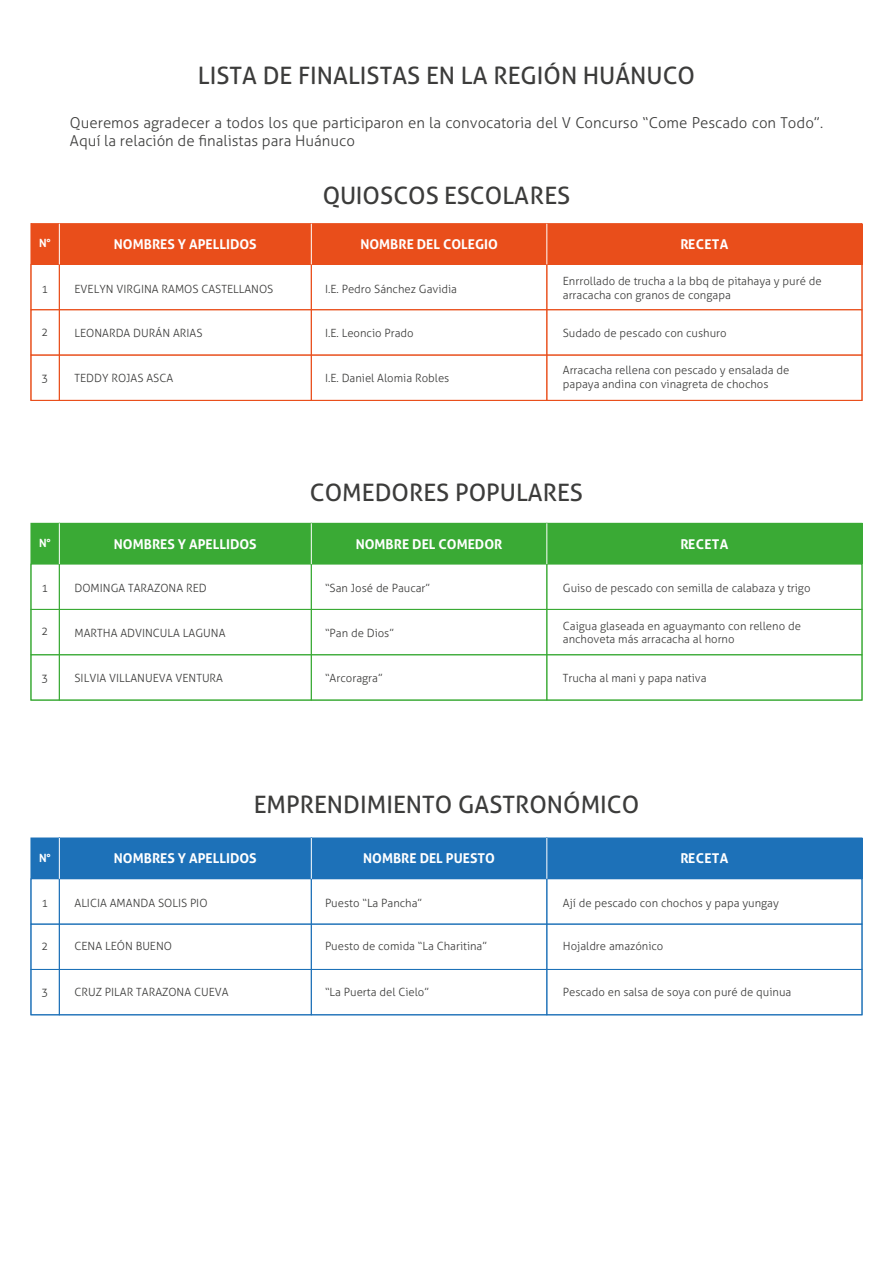
<style>
.page{position:relative;width:893px;height:1263px;background:#fff}
.page>*{position:absolute;margin:0;border:0;box-sizing:border-box;transform-origin:0 0}
.t1{font:24px "Aller";color:#3c3c3b}
.t2{font:300 15px/18px "Aller";color:#3c3c3b}
.t3{font:700 13.5px "Aller";color:#fff}
.t4{font:300 11.25px/13.6px "Aller";color:#3c3c3b}
.t5{font:700 11.25px "Aller";color:#fff}
</style>
<div class="page">
<div style="left:31px;top:224px;width:831px;height:40px;background:#e94e1b"></div>
<div style="left:31px;top:223px;width:29px;height:178px;border:1px solid #e94e1b"></div>
<div style="left:59px;top:223px;width:252px;height:178px;border:1px solid #e94e1b"></div>
<div style="left:311px;top:223px;width:236px;height:178px;border:1px solid #e94e1b"></div>
<div style="left:31px;top:264px;width:831px;height:46px;border:1px solid #e94e1b"></div>
<div style="left:31px;top:355px;width:831px;height:46px;border:1px solid #e94e1b"></div>
<hr style="left:59px;top:224px;width:1px;height:40px;background:#fff">
<hr style="left:311px;top:224px;width:1px;height:40px;background:#fff">
<hr style="left:547px;top:224px;width:1px;height:40px;background:#fff">
<div style="left:31px;top:523px;width:831px;height:41px;background:#3aaa35"></div>
<div style="left:31px;top:523px;width:29px;height:177px;border:1px solid #3aaa35"></div>
<div style="left:59px;top:523px;width:252px;height:177px;border:1px solid #3aaa35"></div>
<div style="left:311px;top:523px;width:236px;height:177px;border:1px solid #3aaa35"></div>
<div style="left:31px;top:609px;width:831px;height:46px;border:1px solid #3aaa35"></div>
<div style="left:31px;top:654px;width:831px;height:46px;border:1px solid #3aaa35"></div>
<hr style="left:59px;top:523px;width:1px;height:41px;background:#fff">
<hr style="left:311px;top:523px;width:1px;height:41px;background:#fff">
<hr style="left:547px;top:523px;width:1px;height:41px;background:#fff">
<div style="left:31px;top:838px;width:831px;height:41px;background:#1d71b8"></div>
<div style="left:31px;top:838px;width:29px;height:177px;border:1px solid #1d71b8"></div>
<div style="left:59px;top:838px;width:252px;height:177px;border:1px solid #1d71b8"></div>
<div style="left:311px;top:838px;width:236px;height:177px;border:1px solid #1d71b8"></div>
<div style="left:31px;top:878px;width:831px;height:46px;border:1px solid #1d71b8"></div>
<div style="left:31px;top:924px;width:831px;height:46px;border:1px solid #1d71b8"></div>
<div style="left:31px;top:969px;width:831px;height:46px;border:1px solid #1d71b8"></div>
<hr style="left:59px;top:838px;width:1px;height:41px;background:#fff">
<hr style="left:311px;top:838px;width:1px;height:41px;background:#fff">
<hr style="left:547px;top:838px;width:1px;height:41px;background:#fff">
<h1 class="t1" style="left:198px;top:61px;width:499px">LISTA DE FINALISTAS EN LA REGIÓN HUÁNUCO</h1>
<h2 class="t2" style="left:70px;top:114px;width:755px">Queremos agradecer a todos los que participaron en la convocatoria del V Concurso “Come Pescado con Todo”.<br>Aquí la relación de finalistas para Huánuco</h2>
<h1 class="t1" style="left:323px;top:181px;width:249px">QUIOSCOS ESCOLARES</h1>
<p class="t5" style="left:39px;top:237px;width:13px">N°</p>
<p class="t3" style="left:114px;top:236px;width:144px">NOMBRES Y APELLIDOS</p>
<p class="t3" style="left:360px;top:236px;width:139px">NOMBRE DEL COLEGIO</p>
<p class="t3" style="left:680px;top:236px;width:50px">RECETA</p>
<p class="t4" style="left:42px;top:282px;width:8px">1</p>
<p class="t4" style="left:42px;top:325px;width:8px">2</p>
<p class="t4" style="left:75px;top:326px;width:129px">LEONARDA DURÁN ARIAS</p>
<p class="t4" style="left:325px;top:326px;width:90px">I.E. Leoncio Prado</p>
<p class="t4" style="left:563px;top:326px;width:165px">Sudado de pescado con cushuro</p>
<p class="t4" style="left:75px;top:282px;width:200px">EVELYN VIRGINA RAMOS CASTELLANOS</p>
<p class="t4" style="left:563px;top:274px;width:260px">Enrrollado de trucha a la bbq de pitahaya y puré de arracacha con granos de congapa</p>
<p class="t4" style="left:325px;top:282px;width:134px">I.E. Pedro Sánchez Gavidia</p>
<p class="t4" style="left:75px;top:371px;width:100px">TEDDY ROJAS ASCA</p>
<p class="t4" style="left:563px;top:364px;width:228px">Arracacha rellena con pescado y ensalada de papaya andina con vinagreta de chochos</p>
<p class="t4" style="left:42px;top:371px;width:8px">3</p>
<p class="t4" style="left:325px;top:371px;width:126px">I.E. Daniel Alomia Robles</p>
<h1 class="t1" style="left:310px;top:478px;width:275px">COMEDORES POPULARES</h1>
<p class="t5" style="left:39px;top:536px;width:13px">N°</p>
<p class="t3" style="left:114px;top:536px;width:144px">NOMBRES Y APELLIDOS</p>
<p class="t3" style="left:356px;top:536px;width:148px">NOMBRE DEL COMEDOR</p>
<p class="t3" style="left:680px;top:536px;width:50px">RECETA</p>
<p class="t4" style="left:42px;top:582px;width:8px">1</p>
<p class="t4" style="left:42px;top:624px;width:8px">2</p>
<p class="t4" style="left:75px;top:671px;width:150px">SILVIA VILLANUEVA VENTURA</p>
<p class="t4" style="left:325px;top:671px;width:59px">“Arcoragra”</p>
<p class="t4" style="left:563px;top:671px;width:145px">Trucha al mani y papa nativa</p>
<p class="t4" style="left:75px;top:582px;width:134px">DOMINGA TARAZONA RED</p>
<p class="t4" style="left:325px;top:582px;width:107px">“San José de Paucar”</p>
<p class="t4" style="left:563px;top:582px;width:249px">Guiso de pescado con semilla de calabaza y trigo</p>
<p class="t4" style="left:75px;top:626px;width:152px">MARTHA ADVINCULA LAGUNA</p>
<p class="t4" style="left:563px;top:619px;width:240px">Caigua glaseada en aguaymanto con relleno de anchoveta más arracacha al horno</p>
<p class="t4" style="left:325px;top:626px;width:70px">“Pan de Dios”</p>
<p class="t4" style="left:42px;top:671px;width:8px">3</p>
<h1 class="t1" style="left:254px;top:790px;width:387px">EMPRENDIMIENTO GASTRONÓMICO</h1>
<p class="t5" style="left:39px;top:851px;width:13px">N°</p>
<p class="t3" style="left:114px;top:850px;width:144px">NOMBRES Y APELLIDOS</p>
<p class="t3" style="left:363px;top:850px;width:133px">NOMBRE DEL PUESTO</p>
<p class="t3" style="left:680px;top:850px;width:50px">RECETA</p>
<p class="t4" style="left:42px;top:896px;width:8px">1</p>
<p class="t4" style="left:42px;top:939px;width:8px">2</p>
<p class="t4" style="left:75px;top:939px;width:99px">CENA LEÓN BUENO</p>
<p class="t4" style="left:325px;top:939px;width:163px">Puesto de comida “La Charitina”</p>
<p class="t4" style="left:563px;top:939px;width:102px">Hojaldre amazónico</p>
<p class="t4" style="left:75px;top:985px;width:156px">CRUZ PILAR TARAZONA CUEVA</p>
<p class="t4" style="left:325px;top:985px;width:105px">“La Puerta del Cielo”</p>
<p class="t4" style="left:563px;top:985px;width:230px">Pescado en salsa de soya con puré de quinua</p>
<p class="t4" style="left:75px;top:896px;width:135px">ALICIA AMANDA SOLIS PIO</p>
<p class="t4" style="left:325px;top:896px;width:99px">Puesto “La Pancha”</p>
<p class="t4" style="left:563px;top:896px;width:218px">Ají de pescado con chochos y papa yungay</p>
<p class="t4" style="left:42px;top:985px;width:8px">3</p>
</div>
